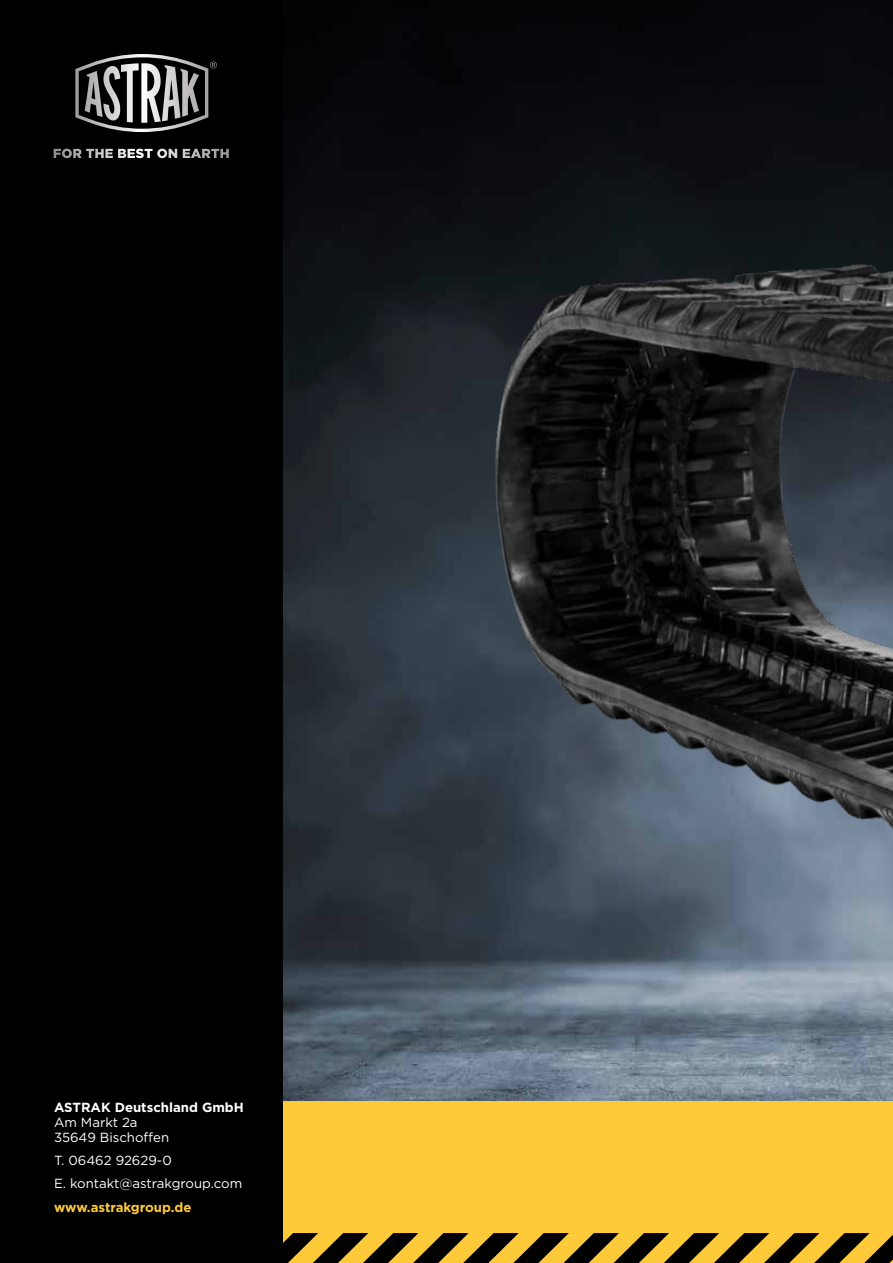
<style>
.page{position:relative;width:893px;height:1263px;background:#fff}
.page>*{position:absolute;margin:0;border:0;box-sizing:border-box;transform-origin:0 0}
.t1{font:13.2px/14.9px "Gotham";color:#fff}
.t2{font:700 13.2px "Gotham";color:#fff}
.t3{font:700 13.2px "Gotham";color:#feca3a}
.t4{font:900 13.05px "Gotham";letter-spacing:.01em;color:#fff}
</style>
<div class="page">
<img style="left:283px;top:0;width:610px;height:1102px">
<div style="left:283px;top:1102px;width:610px;height:161px;background:#feca3a"></div>
<svg style="left:283px;top:1233px;width:610px;height:30px"></svg>
<div style="left:0;top:0;width:283px;height:1263px;background:#000"></div>
<svg style="left:75px;top:54px;width:142px;height:78px"></svg>
<img style="left:453px;top:215px;width:440px;height:819px">
<p class="t4" style="left:53px;top:146px;width:178px">FOR THE BEST ON EARTH</p>
<p class="t2" style="left:54px;top:1098px;width:191px">ASTRAK Deutschland GmbH</p>
<p class="t1" style="left:54px;top:1114px;width:117px">Am Markt 2a<br>35649 Bischoffen</p>
<p class="t1" style="left:54px;top:1148px;width:190px;line-height:23.4px">T. 06462 92629-0<br>E. kontakt@astrakgroup.com</p>
<p class="t3" style="left:54px;top:1198px;width:139px">www.astrakgroup.de</p>
</div>
